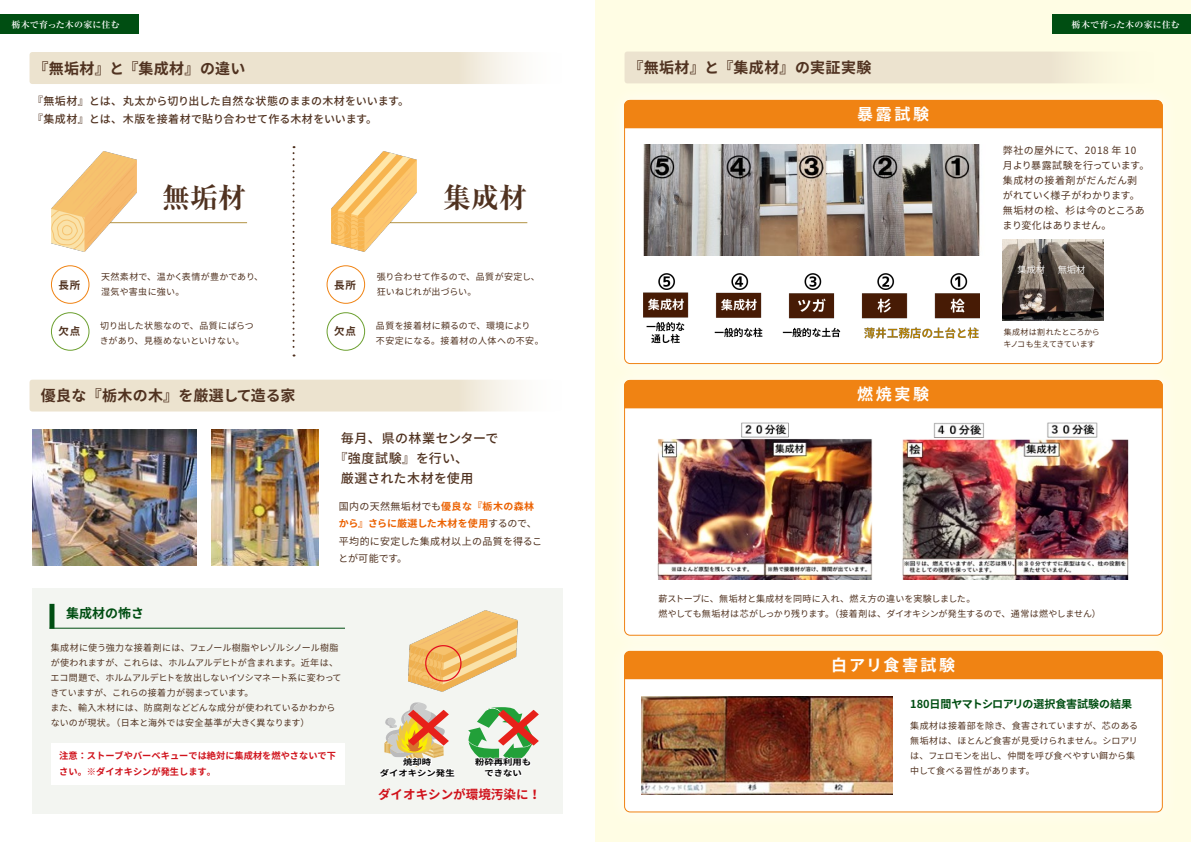
<style>
.page{position:relative;width:1191px;height:842px;background:#fff}
.page>*{position:absolute;margin:0;border:0;box-sizing:border-box;transform-origin:0 0}
.t1{font:700 expanded 28px "Ryumin Pro";color:#503220}
.t2{font:700 16px "Source Han Sans JP";letter-spacing:.16em;color:#fff}
.t3{font:700 16px "Source Han Sans JP";letter-spacing:.14em;color:#fff}
.t4{font:700 15px "Source Han Sans JP";letter-spacing:.025em;color:#503220}
.t5{font:700 15px "Source Han Sans JP";letter-spacing:.005em;color:#503220}
.t6{font:500 13px "Source Han Sans JP";letter-spacing:.035em;color:#503220}
.t7{font:700 13px "Source Han Sans JP";color:#004e12}
.t8{font:700 12.5px "Source Han Sans JP";color:#d0121b}
.t9{font:500 11px/18px "Source Han Sans JP";letter-spacing:.01em;color:#503220}
.t10{font:700 11px "Source Han Sans JP";color:#004e12}
.t11{font:700 10.5px "Source Han Sans JP";letter-spacing:.075em;color:#503220}
.t12{font:10px/15px "Source Han Sans JP";letter-spacing:.03em;color:#503220}
.t13{font:700 9.2px/15.6px "Source Han Sans JP";color:#d0121b}
.t14{font:9.2px "Source Han Sans JP";color:#fff}
.t15{font:9px/15px "Source Han Sans JP";letter-spacing:.01em;color:#503220}
.t16{font:9px/15px "Source Han Sans JP";letter-spacing:.04em;color:#503220}
.t17{font:9px/15px "Source Han Sans JP";letter-spacing:.035em;color:#503220}
.t18{font:500 9px "Ryumin Pro";letter-spacing:.005em;color:#fff}
.t19{font:700 9px "Ryumin Pro";letter-spacing:.015em;color:#fff}
.t20{font:700 8.2px/11px "Source Han Sans JP";color:#000;text-align:center;scale:1.14 1}
.t21{font:8px/12px "Source Han Sans JP";letter-spacing:-.01em;color:#503220}
.s1{font-weight:700;color:#eb6100}
</style>
<div class="page">
<div style="left:595px;top:0;width:596px;height:842px;background:#fffde4"></div>
<div style="left:624px;top:100px;width:538px;height:264px;background:#fff;border-radius:6px"></div>
<div style="left:608px;top:364px;width:570px;height:288px;background:#fffde9"></div>
<div style="left:624px;top:380px;width:538px;height:255px;background:#fff;border-radius:6px"></div>
<div style="left:608px;top:635px;width:570px;height:193px;background:#fff;opacity:.83"></div>
<div style="left:624px;top:652px;width:538px;height:160px;background:#fff;border-radius:6px"></div>
<div style="left:33px;top:588px;width:530px;height:226px;background:#f3f5f1"></div>
<hr style="left:84px;top:222px;width:163px;height:1px;background:#b29343">
<hr style="left:365px;top:222px;width:162px;height:1px;background:#b29343">
<svg style="left:30px;top:52px;width:538px;height:32px;background:#eee6d5"></svg>
<svg style="left:30px;top:380px;width:538px;height:32px;background:#eee7d5"></svg>
<img style="left:211px;top:429px;width:107px;height:136px">
<img style="left:33px;top:429px;width:164px;height:136px">
<img style="left:332px;top:152px;width:85px;height:97px">
<div style="left:49px;top:604px;width:5px;height:25px;background:#004e12"></div>
<hr style="left:49px;top:628px;width:296px;height:1px;background:#004e12">
<svg style="left:380px;top:702px;width:75px;height:75px"></svg>
<svg style="left:468px;top:707px;width:71px;height:70px"></svg>
<div style="left:624px;top:51px;width:536px;height:32px;background:#ece3cf;border-radius:3px"></div>
<div style="left:624px;top:100px;width:538px;height:28px;background:#f08313"></div>
<div style="left:624px;top:380px;width:538px;height:28px;background:#f08313"></div>
<div style="left:624px;top:651px;width:538px;height:28px;background:#f08313"></div>
<img style="left:643px;top:144px;width:337px;height:111px">
<img style="left:643px;top:273px;width:336px;height:71px">
<img style="left:1003px;top:239px;width:100px;height:81px">
<div style="left:51px;top:743px;width:293px;height:41px;background:#fff"></div>
<img style="left:408px;top:610px;width:110px;height:82px">
<img style="left:51px;top:152px;width:86px;height:97px">
<div style="left:51px;top:265px;width:38px;height:39px;border:1px solid #f08313;border-radius:50%"></div>
<div style="left:326px;top:265px;width:39px;height:39px;border:1px solid #f08313;border-radius:50%"></div>
<div style="left:35px;top:296px;width:70px;height:71px;background:#fff"></div>
<div style="left:51px;top:312px;width:38px;height:39px;border:1px solid #6ca030;border-radius:50%"></div>
<div style="left:310px;top:296px;width:71px;height:71px;background:#fff"></div>
<div style="left:326px;top:312px;width:39px;height:39px;border:1px solid #6ca030;border-radius:50%"></div>
<svg style="left:292px;top:146px;width:2px;height:210px"></svg>
<div style="left:1052px;top:14px;width:139px;height:20px;background:#004e12"></div>
<div style="left:0;top:14px;width:139px;height:20px;background:#004e12"></div>
<img style="left:902px;top:422px;width:227px;height:157px">
<img style="left:658px;top:422px;width:214px;height:158px">
<img style="left:641px;top:697px;width:251px;height:97px">
<p class="t18" style="left:9px;top:17px;width:109px">栃木で育った木の家に住む</p>
<p class="t18" style="left:1075px;top:17px;width:109px">栃木で育った木の家に住む</p>
<p class="t19" style="left:11px;top:17px;width:110px">栃木で育った木の家に住む</p>
<p class="t19" style="left:1071px;top:17px;width:110px">栃木で育った木の家に住む</p>
<h3 class="t4" style="left:34px;top:60px;width:213px">『無垢材』と『集成材』の違い</h3>
<p class="t9" style="left:32px;top:92px;width:379px">『無垢材』とは、丸太から切り出した自然な状態のままの木材をいいます。『集成材』とは、木版を接着材で貼り合わせて作る木材をいいます。</p>
<h1 class="t1" style="left:162px;top:175px;width:85px">無垢材</h1>
<h1 class="t1" style="left:443px;top:175px;width:85px">集成材</h1>
<p class="t17" style="left:101px;top:269px;width:164px">天然素材で、温かく表情が豊かであり、湿気や害虫に強い。</p>
<p class="t15" style="left:377px;top:269px;width:165px">張り合わせて作るので、品質が安定し、狂いねじれが出づらい。</p>
<p class="t11" style="left:59px;top:279px;width:23px">長所</p>
<p class="t11" style="left:334px;top:279px;width:23px">長所</p>
<p class="t11" style="left:59px;top:326px;width:23px">欠点</p>
<p class="t11" style="left:334px;top:326px;width:23px">欠点</p>
<p class="t15" style="left:100px;top:318px;width:156px">切り出した状態なので、品質にばらつきがあり、見極めないといけない。</p>
<p class="t16" style="left:376px;top:318px;width:169px">品質を接着材に頼るので、環境により<br>不安定になる。接着材の人体への不安。</p>
<h3 class="t5" style="left:41px;top:387px;width:256px">優良な『栃木の木』を厳選して造る家</h3>
<h3 class="t7" style="left:66px;top:606px;width:79px">集成材の怖さ</h3>
<h3 class="t6" style="left:341px;top:431px;width:159px">毎月、県の林業センターで</h3>
<h3 class="t6" style="left:334px;top:451px;width:135px">『強度試験』を行い、</h3>
<h3 class="t6" style="left:341px;top:471px;width:134px">厳選された木材を使用</h3>
<p class="t12" style="left:338px;top:497px;width:205px;line-height:17.5px">国内の天然無垢材でも<span class="s1">優良な『栃木の森林から』さらに厳選した木材を使用</span>するので、平均的に安定した集成材以上の品質を得ることが可能です。</p>
<p class="t15" style="left:50px;top:640px;width:293px">集成材に使う強力な接着剤には、フェノール樹脂やレゾルシノール樹脂が使われますが、これらは、ホルムアルデヒトが含まれます。近年は、エコ問題で、ホルムアルデヒトを放出しないイソシマネート系に変わってきていますが、これらの接着力が弱まっています。<br>また、輸入木材には、防腐剤などどんな成分が使われているかわからないのが現状。（日本と海外では安全基準が大きく異なります）</p>
<p class="t13" style="left:59px;top:748px;width:278px">注意：ストーブやバーベキューでは絶対に集成材を燃やさないで下さい。※ダイオキシンが発生します。</p>
<p class="t20" style="left:380px;top:757px;width:67px">焼却時<br>ダイオキシン発生</p>
<p class="t20" style="left:475px;top:757px;width:51px">粉砕再利用もできない</p>
<h3 class="t8" style="left:378px;top:787px;width:164px">ダイオキシンが環境汚染に！</h3>
<h3 class="t4" style="left:628px;top:59px;width:244px">『無垢材』と『集成材』の実証実験</h3>
<h2 class="t2" style="left:857px;top:105px;width:73px">暴露試験</h2>
<h2 class="t2" style="left:857px;top:385px;width:73px">燃焼実験</h2>
<p class="t12" style="left:1002px;top:143px;width:148px">弊社の屋外にて、2018 年 10<br>月より暴露試験を行っています。集成材の接着剤がだんだん剥がれていく様子がわかります。無垢材の桧、杉は今のところあまり変化はありません。</p>
<p class="t14" style="left:1017px;top:264px;width:29px">集成材</p>
<p class="t14" style="left:1057px;top:264px;width:29px">無垢材</p>
<p class="t21" style="left:1003px;top:326px;width:98px">集成材は割れたところからキノコも生えてきています</p>
<p class="t15" style="left:658px;top:591px;width:444px">薪ストーブに、無垢材と集成材を同時に入れ、燃え方の違いを実験しました。<br>燃やしても無垢材は芯がしっかり残ります。（接着剤は、ダイオキシンが発生するので、通常は燃やしません）</p>
<h2 class="t3" style="left:831px;top:656px;width:126px">白アリ食害試験</h2>
<p class="t10" style="left:910px;top:697px;width:223px">180日間ヤマトシロアリの選択食害試験の結果</p>
<p class="t15" style="left:910px;top:718px;width:229px">集成材は接着部を除き、食害されていますが、芯のある無垢材は、ほとんど食害が見受けられません。シロアリは、フェロモンを出し、仲間を呼び食べやすい餌から集中して食べる習性があります。</p>
</div>
